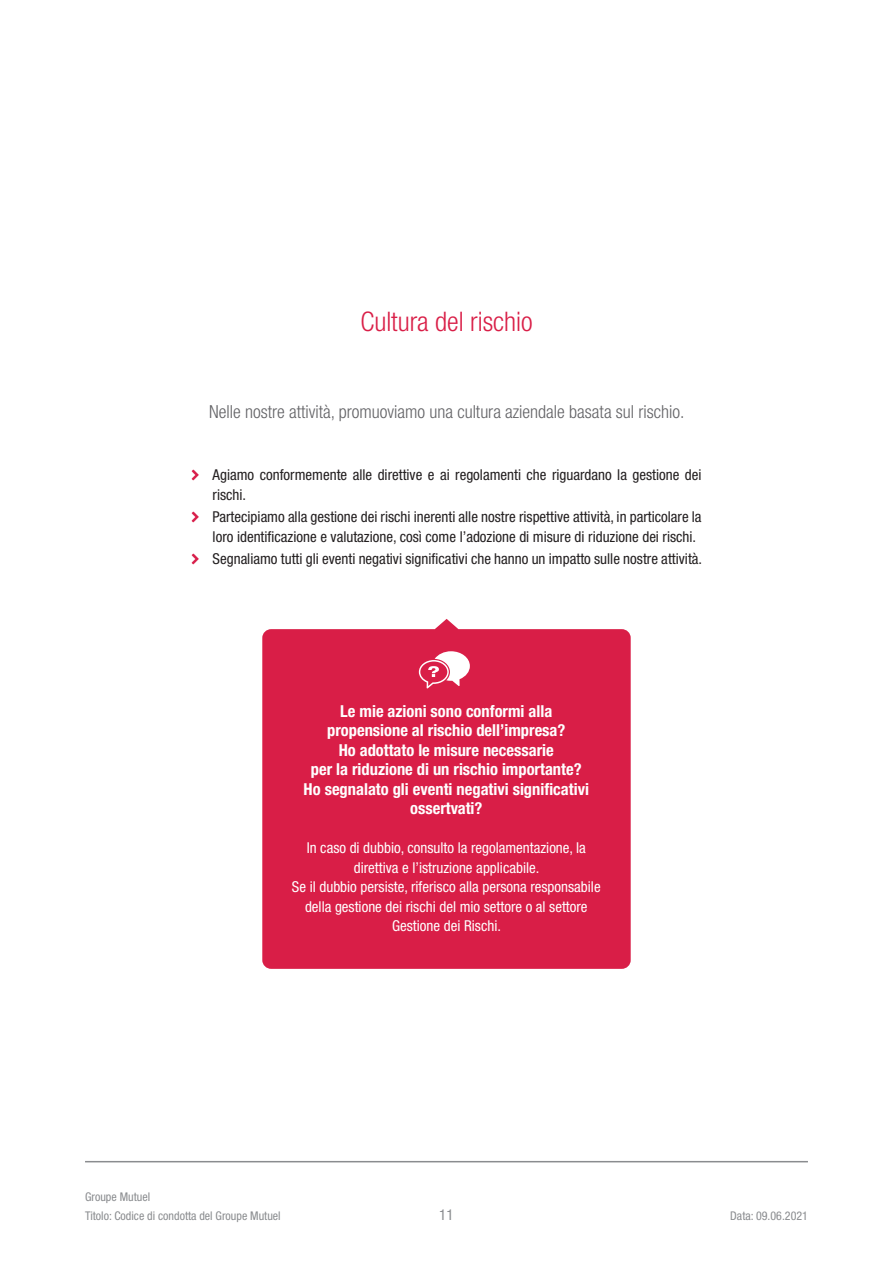
<style>
.page{position:relative;width:893px;height:1263px;background:#fff}
.page>*{position:absolute;margin:0;border:0;box-sizing:border-box;transform-origin:0 0}
.t1{font:300 condensed 27px "Helvetica Neue LT Pro";color:#d91e47}
.t2{font:300 condensed 18px "Helvetica Neue LT Pro";color:#636366}
.t3{font:700 condensed 16.5px/19.5px "Helvetica Neue LT Pro";color:#fff;text-align:center}
.t4{font:condensed 15px/19.5px "Helvetica Neue LT Pro";color:#231f20}
.t5{font:condensed 15px/19.5px "Helvetica Neue LT Pro";color:#fff;text-align:center}
.t6{font:condensed 15px "Helvetica Neue LT Pro";color:#8a8c8f}
.t7{font:condensed 12px/19.5px "Helvetica Neue LT Pro";color:#8a8c8f}
</style>
<div class="page">
<hr style="left:85px;top:1161px;width:723px;height:1px;background:#8a8c8f">
<svg style="left:191px;top:470px;width:8px;height:10px"></svg>
<svg style="left:191px;top:512px;width:8px;height:10px"></svg>
<svg style="left:191px;top:554px;width:8px;height:10px"></svg>
<div style="left:262px;top:619px;width:369px;height:350px;background:#d91e47"></div>
<svg style="left:419px;top:651px;width:51px;height:37px"></svg>
<p class="t1" style="left:360px;top:306px;width:174px">Cultura del rischio</p>
<p class="t2" style="left:209px;top:401px;width:477px">Nelle nostre attività, promuoviamo una cultura aziendale basata sul rischio.</p>
<p class="t4" style="left:213px;top:465px;width:490px">Agiamo conformemente alle direttive e ai regolamenti che riguardano la gestione dei rischi.</p>
<p class="t4" style="left:213px;top:507px;width:490px">Partecipiamo alla gestione dei rischi inerenti alle nostre rispettive attività, in particolare la loro identificazione e valutazione, così come l’adozione di misure di riduzione dei rischi.</p>
<p class="t4" style="left:213px;top:549px;width:491px">Segnaliamo tutti gli eventi negativi significativi che hanno un impatto sulle nostre attività.</p>
<p class="t3" style="left:340px;top:701px;width:214px">Le mie azioni sono conformi alla</p>
<p class="t3" style="left:327px;top:721px;width:240px">propensione al rischio dell’impresa?</p>
<p class="t3" style="left:304px;top:740px;width:287px">Ho adottato le misure necessarie<br>per la riduzione di un rischio importante?<br>Ho segnalato gli eventi negativi significativi ossertvati?</p>
<p class="t5" style="left:307px;top:838px;width:281px">In caso di dubbio, consulto la regolamentazione, la direttiva e l’istruzione applicabile.</p>
<p class="t5" style="left:292px;top:877px;width:310px">Se il dubbio persiste, riferisco alla persona responsabile della gestione dei rischi del mio settore o al settore<br>Gestione dei Rischi.</p>
<p class="t7" style="left:85px;top:1187px;width:197px">Groupe Mutuel<br>Titolo: Codice di condotta del Groupe Mutuel</p>
<p class="t6" style="left:439px;top:1206px;width:16px">11</p>
<p class="t7" style="left:730px;top:1206px;width:79px">Data: 09.06.2021</p>
</div>
